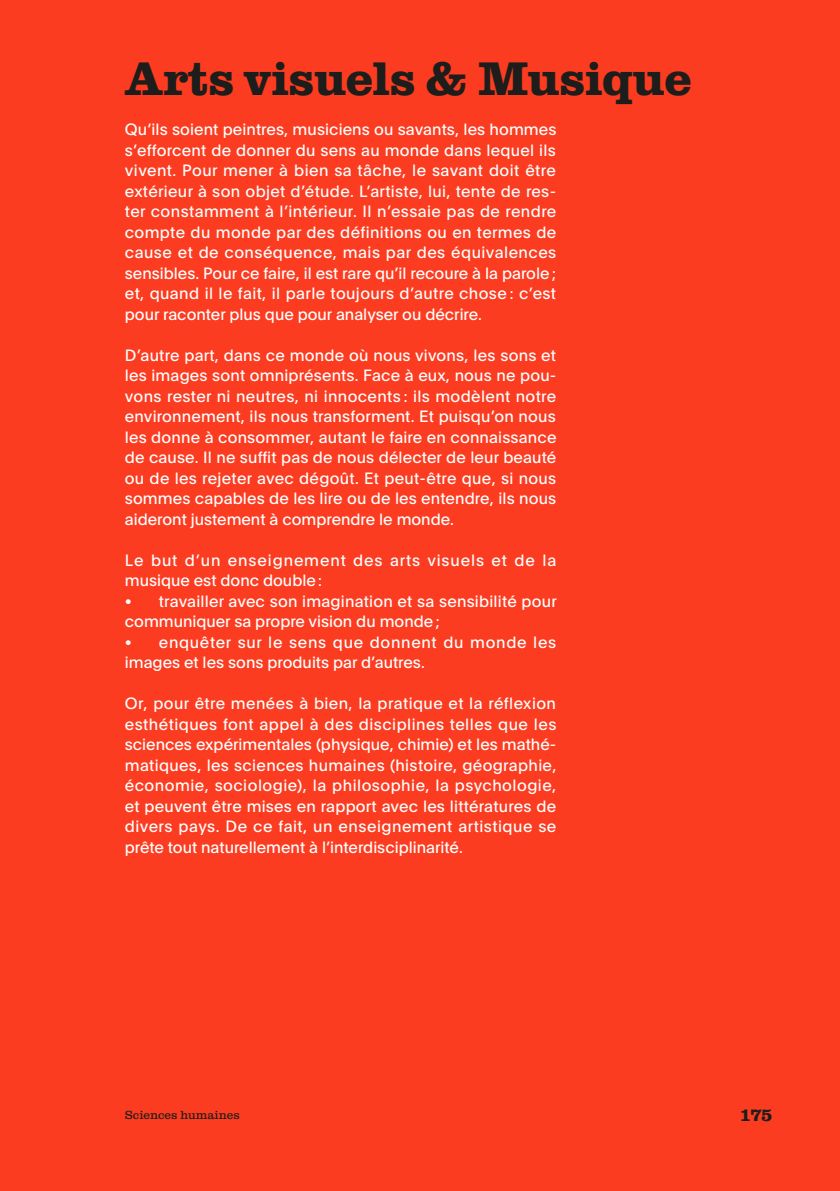
<style>
.page{position:relative;width:840px;height:1191px;background:#fff}
.page>*{position:absolute;margin:0;border:0;box-sizing:border-box;transform-origin:0 0}
.t1{font:700 48px "Clarendon Graphic";color:#1d1d1b}
.t2{font:700 17px "Clarendon Graphic";color:#1d1d1b}
.t3{font:16px/20.4px "Plain";color:#fff;text-align:justify}
.t4{font:16px/20.4px "Plain";letter-spacing:.045em;color:#fff}
.t5{font:16px/20.4px "Plain";letter-spacing:.055em;color:#fff}
.t6{font:12px "Clarendon Graphic";color:#1d1d1b}
</style>
<div class="page">
<div style="left:0;top:0;width:839px;height:1191px;background:#fc3c20"></div>
<h1 class="t1" style="left:125px;top:45px;width:568px">Arts visuels &amp; Musique</h1>
<p class="t3" style="left:125px;top:118px;width:433px">Qu’ils soient peintres, musiciens ou savants, les hommes s’efforcent de donner du sens au monde dans lequel ils vivent. Pour mener à bien sa tâche, le savant doit être extérieur à son objet d’étude. L’artiste, lui, tente de res&shy;ter constamment à l’intérieur. Il n’essaie pas de rendre compte du monde par des définitions ou en termes de cause et de conséquence, mais par des équivalences sensibles. Pour ce faire, il est rare qu’il recoure à la parole ; et, quand il le fait, il parle toujours d’autre chose : c’est pour raconter plus que pour analyser ou décrire.</p>
<p class="t3" style="left:125px;top:344px;width:433px">D’autre part, dans ce monde où nous vivons, les sons et les images sont omniprésents. Face à eux, nous ne pou&shy;vons rester ni neutres, ni innocents : ils modèlent notre environnement, ils nous transforment. Et puisqu’on nous les donne à consommer, autant le faire en connaissance de cause. Il ne suffit pas de nous délecter de leur beauté ou de les rejeter avec dégoût. Et peut-être que, si nous sommes capables de les lire ou de les entendre, ils nous aideront justement à comprendre le monde.</p>
<p class="t5" style="left:125px;top:549px;width:432px">Le but d’un enseignement des arts visuels et de la musique est donc double :</p>
<p class="t3" style="left:125px;top:590px;width:433px">• travailler avec son imagination et sa sensibilité pour communiquer sa propre vision du monde ;</p>
<p class="t4" style="left:125px;top:631px;width:432px">• enquêter sur le sens que donnent du monde les images et les sons produits par d’autres.</p>
<p class="t3" style="left:125px;top:692px;width:433px">Or, pour être menées à bien, la pratique et la réflexion esthétiques font appel à des disciplines telles que les sciences expérimentales (physique, chimie) et les mathé&shy;matiques, les sciences humaines (histoire, géographie, économie, sociologie), la philosophie, la psychologie, et peuvent être mises en rapport avec les littératures de divers pays. De ce fait, un enseignement artistique se prête tout naturellement à l’interdisciplinarité.</p>
<p class="t6" style="left:125px;top:1106px;width:116px">Sciences humaines</p>
<p class="t2" style="left:739px;top:1103px;width:33px">175</p>
</div>
